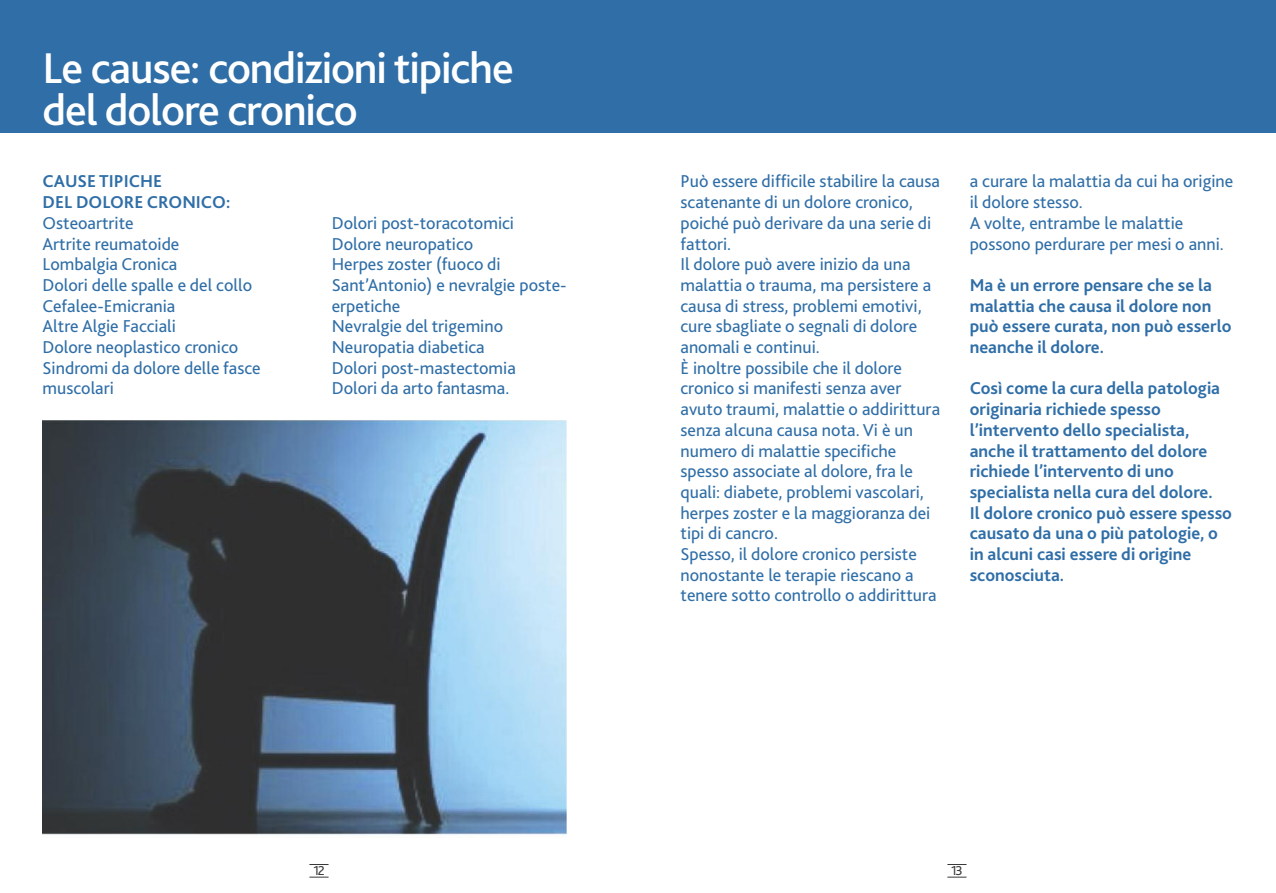
<style>
.page{position:relative;width:1276px;height:893px;background:#fff}
.page>*{position:absolute;margin:0;border:0;box-sizing:border-box;transform-origin:0 0}
.t1{font:500 45px/42px "Bliss 2";letter-spacing:-.025em;color:#fff}
.t2{font:18px/20.7px "Bliss 2";color:#2f6ea7}
.t3{font:700 18px/20.7px "Bliss 2";color:#2f6ea7}
.t4{font:13.5px "Bliss 2";color:#39383a}
</style>
<div class="page">
<svg style="left:947px;top:864px;width:19px;height:1px"></svg>
<svg style="left:947px;top:877px;width:19px;height:1px"></svg>
<svg style="left:309px;top:864px;width:19px;height:1px"></svg>
<svg style="left:309px;top:877px;width:19px;height:1px"></svg>
<div style="left:0;top:0;width:1276px;height:132px;background:#2f6ea7"></div>
<img style="left:43px;top:420px;width:524px;height:418px">
<h1 class="t1" style="left:43px;top:51px;width:473px">Le cause: condizioni tipiche del dolore cronico</h1>
<p class="t3" style="left:43px;top:173px;width:189px">CAUSE TIPICHE<br>DEL DOLORE CRONICO:</p>
<p class="t2" style="left:43px;top:214px;width:220px">Osteoartrite<br>Artrite reumatoide<br>Lombalgia Cronica<br>Dolori delle spalle e del collo<br>Cefalee-Emicrania<br>Altre Algie Facciali<br>Dolore neoplastico cronico<br>Sindromi da dolore delle fasce muscolari</p>
<p class="t2" style="left:332px;top:214px;width:236px">Dolori post-toracotomici<br>Dolore neuropatico<br>Herpes zoster (fuoco di<br>Sant’Antonio) e nevralgie poste&shy;erpetiche<br>Nevralgie del trigemino<br>Neuropatia diabetica<br>Dolori post-mastectomia<br>Dolori da arto fantasma.</p>
<p class="t2" style="left:680px;top:173px;width:261px">Può essere difficile stabilire la causa scatenante di un dolore cronico, poiché può derivare da una serie di fattori.<br>Il dolore può avere inizio da una malattia o trauma, ma persistere a causa di stress, problemi emotivi, cure sbagliate o segnali di dolore anomali e continui.<br>È inoltre possibile che il dolore cronico si manifesti senza aver avuto traumi, malattie o addirittura senza alcuna causa nota. Vi è un numero di malattie specifiche spesso associate al dolore, fra le quali: diabete, problemi vascolari, herpes zoster e la maggioranza dei tipi di cancro.<br>Spesso, il dolore cronico persiste nonostante le terapie riescano a tenere sotto controllo o addirittura</p>
<p class="t2" style="left:969px;top:173px;width:265px">a curare la malattia da cui ha origine il dolore stesso.<br>A volte, entrambe le malattie possono perdurare per mesi o anni.</p>
<p class="t3" style="left:969px;top:276px;width:263px">Ma è un errore pensare che se la malattia che causa il dolore non può essere curata, non può esserlo neanche il dolore.</p>
<p class="t3" style="left:969px;top:380px;width:264px">Così come la cura della patologia originaria richiede spesso l’intervento dello specialista, anche il trattamento del dolore richiede l’intervento di uno specialista nella cura del dolore.<br>Il dolore cronico può essere spesso causato da una o più patologie, o in alcuni casi essere di origine sconosciuta.</p>
<p class="t4" style="left:313px;top:866px;width:13px">12</p>
<p class="t4" style="left:951px;top:866px;width:13px">13</p>
</div>
